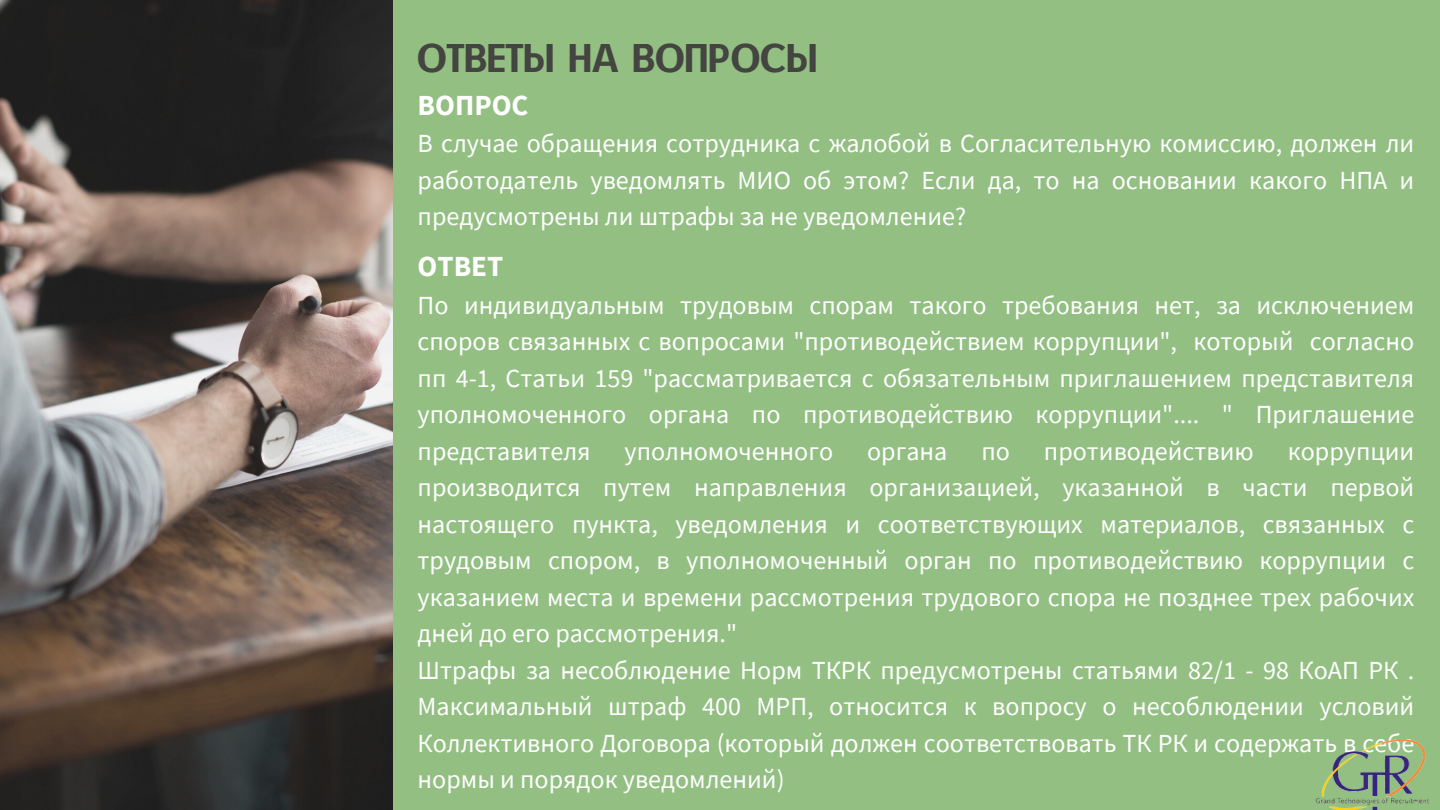
<style>
.page{position:relative;width:1440px;height:810px;background:#fff}
.page>*{position:absolute;margin:0;border:0;box-sizing:border-box;transform-origin:0 0}
.t1{font:38.9px "CAT Neuzeit";color:#444440}
.t2{font:700 29.1px "Source Sans Pro";color:#fff}
.t3{font:26.1px/36.5px "Source Sans Pro";color:#fff;text-align:justify}
</style>
<div class="page">
<div style="left:394px;top:0;width:1046px;height:810px;background:#93bf83"></div>
<img style="left:0;top:0;width:392px;height:810px">
<img style="left:1315px;top:739px;width:114px;height:71px">
<p class="t1" style="left:418px;top:33px;width:401px">ОТВЕТЫ НА ВОПРОСЫ</p>
<p class="t2" style="left:418px;top:86px;width:112px">ВОПРОС</p>
<p class="t3" style="left:418px;top:124px;width:998px">В случае обращения сотрудника с жалобой в Согласительную комиссию, должен ли работодатель уведомлять МИО об этом? Если да, то на основании какого НПА и предусмотрены ли штрафы за не уведомление?</p>
<p class="t2" style="left:418px;top:247px;width:87px">ОТВЕТ</p>
<p class="t3" style="left:418px;top:286px;width:998px">По индивидуальным трудовым спорам такого требования нет, за исключением споров связанных с вопросами "противодействием коррупции", который согласно пп 4-1, Статьи 159 "рассматривается с обязательным приглашением представителя уполномоченного органа по противодействию коррупции".... " Приглашение представителя</p>
<p class="t3" style="left:625px;top:432px;width:210px">уполномоченного</p>
<p class="t3" style="left:867px;top:432px;width:82px">органа</p>
<p class="t3" style="left:981px;top:432px;width:30px">по</p>
<p class="t3" style="left:1044px;top:432px;width:211px">противодействию</p>
<p class="t3" style="left:418px;top:432px;width:998px;text-indent:870px">коррупции производится путем направления организацией, указанной в части первой настоящего пункта, уведомления и соответствующих материалов, связанных с трудовым спором, в уполномоченный орган по противодействию коррупции с указанием места и времени рассмотрения трудового спора не позднее трех рабочих дней до его рассмотрения."</p>
<p class="t3" style="left:418px;top:651px;width:998px">Штрафы за несоблюдение Норм ТКРК предусмотрены статьями 82/1 - 98 КоАП РК .<br>Максимальный штраф 400 МРП, относится к вопросу о несоблюдении условий Коллективного Договора (который должен соответствовать ТК РК и содержать в себе нормы и порядок уведомлений)</p>
</div>
